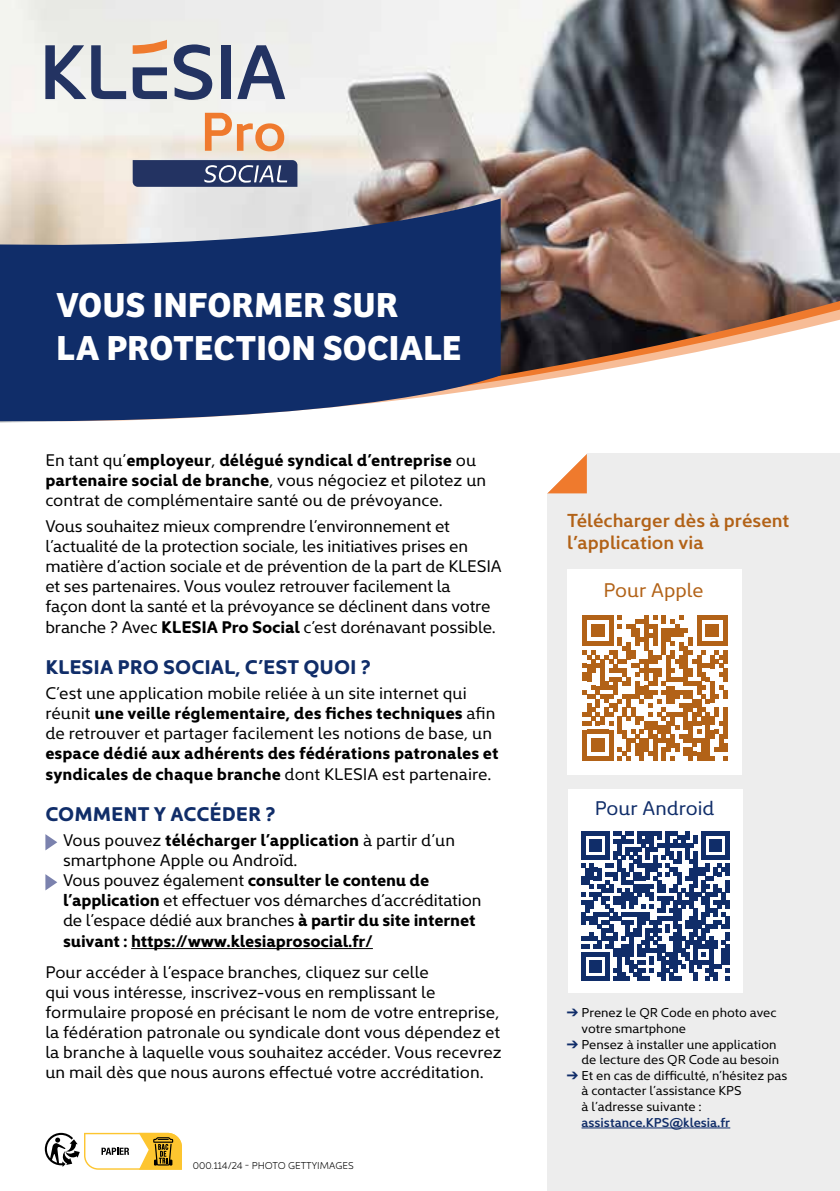
<style>
.page{position:relative;width:840px;height:1191px;background:#fff}
.page>*{position:absolute;margin:0;border:0;box-sizing:border-box;transform-origin:0 0}
.t1{font:700 36px/43.2px "Bree";letter-spacing:.01em;color:#fff}
.t2{font:700 20px "Kyrial Display Pro";color:#102d69}
.t3{font:20px "Kyrial Display Pro";color:#102d69}
.t4{font:20px "Kyrial Display Pro";color:#b26217}
.t5{font:600 19px/22.8px "Kyrial Display Pro";color:#b26217}
.t6{font:17px/20px "Kyrial Display Pro";color:#000}
.t7{font:700 17px/20.2px "Kyrial Display Pro";letter-spacing:-.01em;color:#000}
.t8{font:13px/15.6px "Kyrial Display Pro";color:#000}
.t9{font:300 10px "Kyrial Display Pro";color:#000}
.s1{font-weight:700}
.s2{font-weight:400}
.s3{color:#102d69}
.s4{font-weight:600;color:#102d69}
</style>
<div class="page">
<img style="left:0;top:0;width:839px;height:387px">
<svg style="left:133px;top:40px;width:34px;height:14px"></svg>
<svg style="left:45px;top:45px;width:81px;height:54px;background:#9ba2b2"></svg>
<svg style="left:173px;top:44px;width:40px;height:56px;background:#9098ab"></svg>
<div style="left:221px;top:45px;width:9px;height:54px;background:#233362"></div>
<svg style="left:237px;top:45px;width:48px;height:54px"></svg>
<svg style="left:133px;top:67px;width:34px;height:32px"></svg>
<svg style="left:205px;top:113px;width:79px;height:38px"></svg>
<svg style="left:133px;top:160px;width:164px;height:27px;background:#394771"></svg>
<hr style="left:131px;top:948px;width:241px;height:1px;background:#000">
<svg style="left:45px;top:834px;width:12px;height:16px"></svg>
<svg style="left:45px;top:874px;width:12px;height:16px"></svg>
<svg style="left:0;top:198px;width:500px;height:225px;background:#3c517f"></svg>
<div style="left:547px;top:454px;width:292px;height:737px;background:#ededed"></div>
<div style="left:567px;top:569px;width:174px;height:205px;background:#fff"></div>
<svg style="left:582px;top:615px;width:145px;height:145px"></svg>
<div style="left:568px;top:789px;width:174px;height:203px;background:#fff"></div>
<svg style="left:581px;top:832px;width:147px;height:148px"></svg>
<hr style="left:581px;top:1127px;width:148px;height:1px;background:#102d69">
<svg style="left:44px;top:1132px;width:138px;height:38px"></svg>
<svg style="left:547px;top:453px;width:42px;height:41px;background:#f6c19e"></svg>
<p class="t1" style="left:56px;top:280px;width:406px">VOUS INFORMER SUR<br>LA PROTECTION SOCIALE</p>
<p class="t6" style="left:45px;top:449px;width:442px">En tant qu’<span class="s1">employeur</span>, <span class="s1">délégué syndical d’entreprise</span> ou <span class="s1">partenaire social de branche</span>, vous négociez et pilotez un contrat de complémentaire santé ou de prévoyance.</p>
<p class="t6" style="left:45px;top:515px;width:457px">Vous souhaitez mieux comprendre l’environnement et l’actualité de la protection sociale, les initiatives prises en matière d’action sociale et de prévention de la part de KLESIA et ses partenaires. Vous voulez retrouver facilement la<br>façon dont la santé et la prévoyance se déclinent dans votre branche ? Avec <span class="s1">KLESIA Pro Social</span> c’est dorénavant possible.</p>
<p class="t2" style="left:45px;top:652px;width:327px">KLESIA PRO SOCIAL, C’EST QUOI ?</p>
<p class="t6" style="left:45px;top:682px;width:454px">C’est une application mobile reliée à un site internet qui réunit <span class="s1">une veille réglementaire, des fiches techniques</span> afin de retrouver et partager facilement les notions de base, un <span class="s1">espace dédié aux adhérents des fédérations patronales et syndicales de chaque branche</span> dont KLESIA est partenaire.</p>
<p class="t2" style="left:45px;top:799px;width:231px">COMMENT Y ACCÉDER ?</p>
<p class="t6" style="left:63px;top:829px;width:393px">Vous pouvez <span class="s1">télécharger l’application</span> à partir d’un smartphone Apple ou Androïd.</p>
<p class="t7" style="left:63px;top:869px;width:420px"><span class="s2">Vous pouvez également</span> consulter le contenu de l’application <span class="s2">et effectuer vos démarches d’accréditation de l’espace dédié aux branches</span> à partir du site internet suivant : https://www.klesiaprosocial.fr/</p>
<p class="t6" style="left:45px;top:961px;width:457px">Pour accéder à l’espace branches, cliquez sur celle<br>qui vous intéresse, inscrivez-vous en remplissant le formulaire proposé en précisant le nom de votre entreprise, la fédération patronale ou syndicale dont vous dépendez et la branche à laquelle vous souhaitez accéder. Vous recevrez un mail dès que nous aurons effectué votre accréditation.</p>
<p class="t9" style="left:193px;top:1158px;width:162px">000.114/24 - PHOTO GETTYIMAGES</p>
<p class="t5" style="left:567px;top:507px;width:224px">Télécharger dès à présent l’application via</p>
<p class="t4" style="left:603px;top:576px;width:101px">Pour Apple</p>
<p class="t3" style="left:594px;top:794px;width:121px">Pour Android</p>
<p class="t8" style="left:581px;top:1004px;width:196px;text-indent:-15px"><span class="s3">➔</span> Prenez le QR Code en photo avec votre smartphone</p>
<p class="t8" style="left:566px;top:1035px;width:213px;text-align:right"><span class="s3">➔</span> Pensez à installer une application de lecture des QR Code au besoin</p>
<p class="t8" style="left:581px;top:1066px;width:207px;text-indent:-15px"><span class="s3">➔</span> Et en cas de difficulté, n’hésitez pas à contacter l’assistance KPS<br>à l’adresse suivante : <span class="s4">assistance.KPS@klesia.fr</span></p>
</div>
